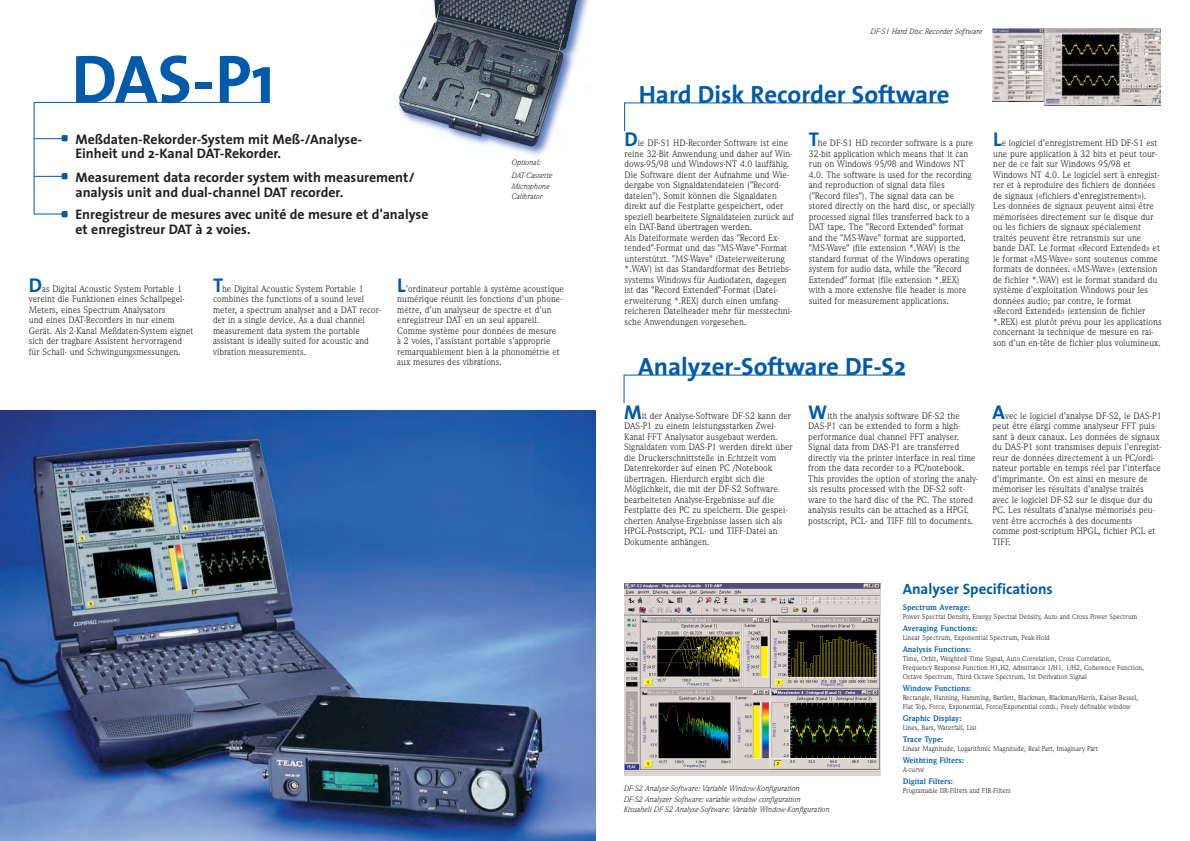
<style>
.page{position:relative;width:1190px;height:841px;background:#fff}
.page>*{position:absolute;margin:0;border:0;box-sizing:border-box;transform-origin:0 0}
.t1{font:700 68.6px "The Sans";color:#015aaa}
.t2{font:700 25px "The Sans";color:#015aaa}
.t3{font:700 15px "The Sans";color:#015aaa}
.t4{font:700 13.9px/14.7px "The Sans";color:#231f20}
.t5{font:9.5px/10.5px "Weidemann IT Cby BT";color:#231f20}
.t6{font:700 8.2px "Weidemann IT Cby BT";color:#015aaa}
.t7{font:italic 8px/10.5px "Weidemann IT Cby BT";color:#231f20}
.t8{font:7.2px/9px "Weidemann IT Cby BT";color:#231f20}
.s1{font-family:"The Sans";font-weight:700;font-size:20px;color:#015aaa}
</style>
<div class="page">
<img style="left:397px;top:0;width:191px;height:156px">
<img style="left:399px;top:0;width:187px;height:146px">
<hr style="left:34px;top:102px;width:236px;height:1px;background:#015aaa">
<hr style="left:34px;top:138px;width:31px;height:1px;background:#015aaa">
<hr style="left:34px;top:176px;width:32px;height:1px;background:#015aaa">
<hr style="left:34px;top:214px;width:31px;height:1px;background:#015aaa">
<hr style="left:34px;top:102px;width:1px;height:112px;background:#015aaa">
<svg style="left:624px;top:376px;width:1px;height:27px"></svg>
<svg style="left:624px;top:103px;width:1px;height:28px"></svg>
<hr style="left:624px;top:375px;width:281px;height:1px;background:#015aaa">
<hr style="left:625px;top:103px;width:319px;height:1px;background:#015aaa">
<img style="left:624px;top:583px;width:256px;height:192px">
<img style="left:1044px;top:29px;width:117px;height:76px">
<img style="left:992px;top:29px;width:52px;height:72px">
<img style="left:0;top:410px;width:596px;height:431px">
<h1 class="t1" style="left:71px;top:54px;width:205px">DAS-P1</h1>
<h3 class="t4" style="left:75px;top:133px;width:288px">Meßdaten-Rekorder-System mit Meß-/Analyse-<br>Einheit und 2-Kanal DAT-Rekorder.</h3>
<h3 class="t4" style="left:75px;top:172px;width:341px">Measurement data recorder system with measurement/ analysis unit and dual-channel DAT recorder.</h3>
<h3 class="t4" style="left:75px;top:208px;width:355px">Enregistreur de mesures avec unité de mesure et d'analyse et enregistreur DAT à 2 voies.</h3>
<p class="t7" style="left:512px;top:157px;width:42px;line-height:13px">Optional:<br>DAT-Cassette</p>
<p class="t7" style="left:512px;top:182px;width:40px">Microphone<br>Calibrator</p>
<p class="t5" style="left:29px;top:284px;width:166px"><span class="s1">D</span>as Digital Acoustic System Portable 1 vereint die Funktionen eines Schallpegel-Meters, eines Spectrum Analysators<br>und eines DAT-Recorders in nur einem Gerät. Als 2-Kanal Meßdaten-System eignet sich der tragbare Assistent hervorragend für Schall- und Schwingungsmessungen.</p>
<p class="t5" style="left:397px;top:284px;width:168px"><span class="s1">L</span>’ordinateur portable à système acoustique numérique réunit les fonctions d’un phone&shy;mètre, d’un analyseur de spectre et d’un enregistreur DAT en un seul appareil.<br>Comme système pour données de mesure<br>à 2 voies, l’assistant portable s’approprie remarquablement bien à la phonométrie et aux mesures des vibrations.</p>
<p class="t5" style="left:213px;top:284px;width:170px"><span class="s1">T</span>he Digital Acoustic System Portable 1 combines the functions of a sound level meter, a spectrum analyser and a DAT recor&shy;der in a single device. As a dual channel measurement data system the portable assistant is ideally suited for acoustic and vibration measurements.</p>
<p class="t7" style="left:871px;top:27px;width:114px">DF-S1 Hard Disc Recorder Software</p>
<h2 class="t2" style="left:639px;top:85px;width:313px">Hard Disk Recorder Software</h2>
<p class="t5" style="left:625px;top:139px;width:171px"><span class="s1">D</span>ie DF-S1 HD-Recorder Software ist eine reine 32-Bit Anwendung und daher auf Win&shy;dows-95/98 und Windows-NT 4.0 lauffähig.<br>Die Software dient der Aufnahme und Wie&shy;dergabe von Signaldatendateien ("Record&shy;dateien"). Somit können die Signaldaten direkt auf die Festplatte gespeichert, oder speziell bearbeitete Signaldateien zurück auf ein DAT-Band übertragen werden.<br>Als Dateiformate werden das "Record Ex&shy;tended"-Format und das "MS-Wave"-Format unterstützt. "MS-Wave" (Dateierweiterung *.WAV) ist das Standardformat des Betriebs&shy;systems Windows für Audiodaten, dagegen ist das "Record Extended"-Format (Datei&shy;erweiterung *.REX) durch einen umfang&shy;reicheren Dateiheader mehr für messtechni&shy;sche Anwendungen vorgesehen.</p>
<p class="t5" style="left:809px;top:139px;width:167px"><span class="s1">T</span>he DF-S1 HD recorder software is a pure 32-bit application which means that it can run on Windows 95/98 and Windows NT 4.0. The software is used for the recording and reproduction of signal data files ("Record files"). The signal data can be stored directly on the hard disc, or specially processed signal files transferred back to a DAT tape. The "Record Extended" format and the "MS-Wave" format are supported. "MS-Wave" (file extension *.WAV) is the standard format of the Windows operating system for audio data, while the "Record Extended" format (file extension *.REX) with a more extensive file header is more suited for measurement applications.</p>
<h2 class="t2" style="left:638px;top:357px;width:269px">Analyzer-Software DF-S2</h2>
<p class="t5" style="left:624px;top:411px;width:170px"><span class="s1">M</span>it der Analyse-Software DF-S2 kann der DAS-P1 zu einem leistungsstarken Zwei-Kanal FFT Analysator ausgebaut werden.<br>Signaldaten vom DAS-P1 werden direkt über die Druckerschnittstelle in Echtzeit vom Datenrekorder auf einen PC /Notebook übertragen. Hierdurch ergibt sich die Möglichkeit, die mit der DF-S2 Software bearbeiteten Analyse-Ergebnisse auf die Festplatte des PC zu speichern. Die gespei&shy;cherten Analyse-Ergebnisse lassen sich als HPGL-Postscript, PCL- und TIFF-Datei an Dokumente anhängen.</p>
<p class="t5" style="left:808px;top:411px;width:171px"><span class="s1">W</span>ith the analysis software DF-S2 the DAS-P1 can be extended to form a high&shy;performance dual channel FFT analyser.<br>Signal data from DAS-P1 are transferred directly via the printer interface in real time from the data recorder to a PC/notebook.<br>This provides the option of storing the analy&shy;sis results processed with the DF-S2 soft&shy;ware to the hard disc of the PC. The stored analysis results can be attached as a HPGL postscript, PCL- and TIFF fill to documents.</p>
<p class="t5" style="left:993px;top:139px;width:170px"><span class="s1">L</span>e logiciel d’enregistrement HD DF-S1 est une pure application à 32 bits et peut tour&shy;ner de ce fait sur Windows 95/98 et Windows NT 4.0. Le logiciel sert à enregist&shy;rer et à reproduire des fichiers de données de signaux («fichiers d’enregistrement»).<br>Les données de signaux peuvent ainsi être mémorisées directement sur le disque dur ou les fichiers de signaux spécialement traités peuvent être retransmis sur une bande DAT. Le format «Record Extended» et le format «MS-Wave» sont soutenus comme formats de données. «MS-Wave» (extension de fichier *.WAV) est le format standard du système d’exploitation Windows pour les données audio; par contre, le format «Record Extended» (extension de fichier *.REX) est plutôt prévu pour les applications concernant la technique de mesure en rai&shy;son d’un en-tête de fichier plus volumineux.</p>
<p class="t5" style="left:993px;top:411px;width:171px"><span class="s1">A</span>vec le logiciel d’analyse DF-S2, le DAS-P1 peut être élargi comme analyseur FFT puis&shy;sant à deux canaux. Les données de signaux du DAS-P1 sont transmises depuis l’enregist&shy;reur de données directement à un PC/ordi&shy;nateur portable en temps réel par l’interface d’imprimante. On est ainsi en mesure de mémoriser les résultats d’analyse traités avec le logiciel DF-S2 sur le disque dur du PC. Les résultats d’analyse mémorisés peu&shy;vent être accrochés à des documents comme post-scriptum HPGL, fichier PCL et TIFF.</p>
<p class="t7" style="left:624px;top:784px;width:207px">DF-S2 Analyse-Software: Variable Window-Konfiguration<br>DF-S2 Analyzer Software: variable window configuration<br>Kisuaheli DF-S2 Analyse-Software: Variable Window-Konfiguration</p>
<h3 class="t3" style="left:903px;top:584px;width:152px">Analyser Specifications</h3>
<p class="t6" style="left:903px;top:604px;width:69px">Spectrum Average:</p>
<p class="t8" style="left:903px;top:613px;width:236px">Power Spectral Density, Energy Spectral Density, Auto and Cross Power Spectrum</p>
<p class="t6" style="left:903px;top:625px;width:76px">Averaging Functions:</p>
<p class="t8" style="left:903px;top:634px;width:149px">Linear Spectrum, Exponential Spectrum, Peak-Hold</p>
<p class="t6" style="left:903px;top:646px;width:70px">Analysis Functions:</p>
<p class="t8" style="left:903px;top:655px;width:243px">Time, Orbit, Weighted Time Signal, Auto Correlation, Cross Correlation,<br>Frequency Response Function H1,H2, Admittance 1/H1, 1/H2, Coherence Function,<br>Octave Spectrum, Third Octave Spectrum, 1st Derivation Signal</p>
<p class="t6" style="left:903px;top:685px;width:70px">Window Functions:</p>
<p class="t8" style="left:903px;top:694px;width:237px">Rectangle, Hanning, Hamming, Bartlett, Blackman, Blackman/Harris, Kaiser-Bessel,<br>Flat Top, Force, Exponential, Force/Exponential comb., Freely definable window</p>
<p class="t6" style="left:903px;top:715px;width:61px">Graphic Display:</p>
<p class="t8" style="left:903px;top:724px;width:76px">Lines, Bars, Waterfall, List</p>
<p class="t6" style="left:903px;top:736px;width:42px">Trace Type:</p>
<p class="t8" style="left:903px;top:745px;width:197px">Linear Magnitude, Logarithmic Magnitude, Real Part, Imaginary Part</p>
<p class="t6" style="left:903px;top:757px;width:63px">Weithting Filters:</p>
<p class="t8" style="left:903px;top:766px;width:23px">A-curve</p>
<p class="t6" style="left:903px;top:778px;width:52px">Digital Filters:</p>
<p class="t8" style="left:903px;top:787px;width:110px">Programable IIR-Filters and FIR-Filters</p>
</div>
